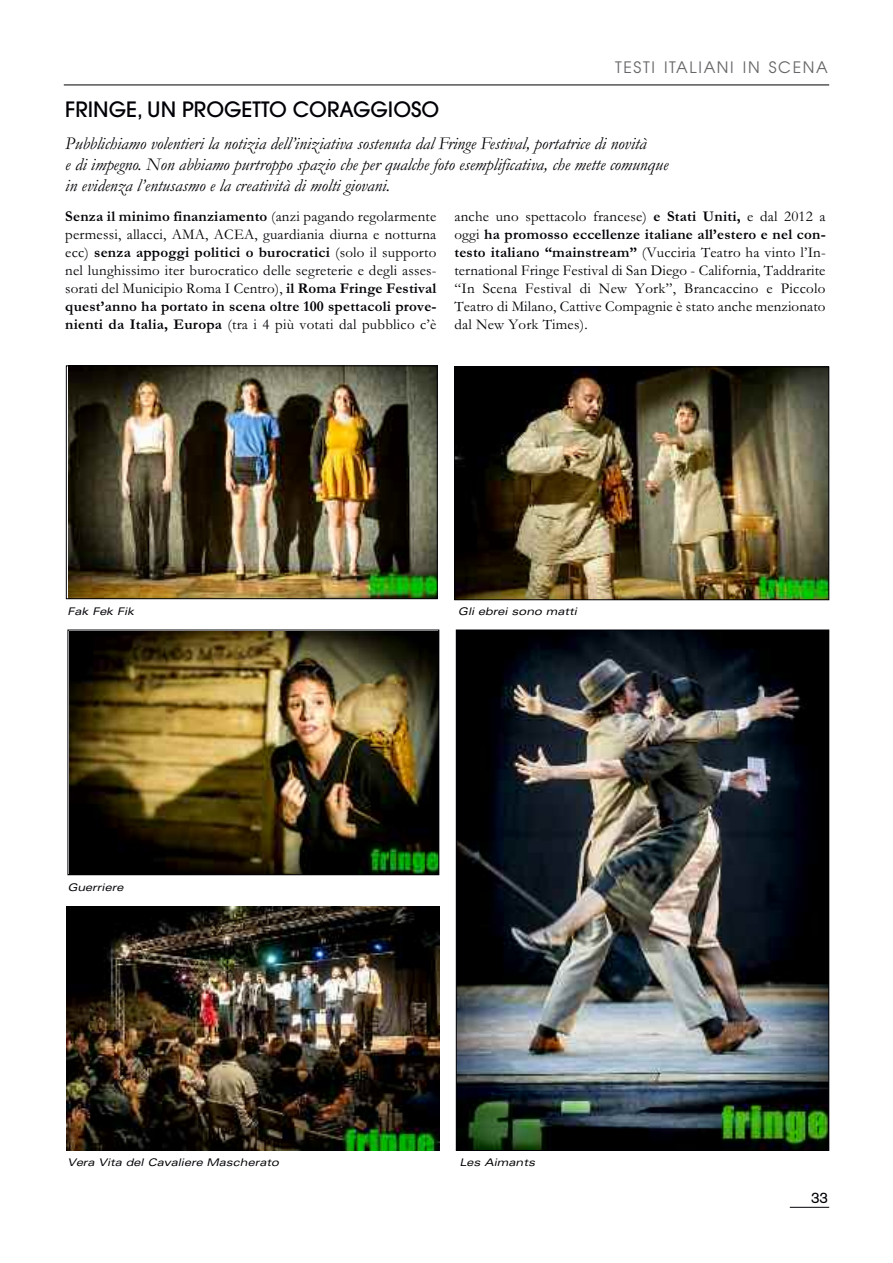
<style>
.page{position:relative;width:893px;height:1263px;background:#fff}
.page>*{position:absolute;margin:0;border:0;box-sizing:border-box;transform-origin:0 0}
.t1{font:500 21px "Avant Garde";color:#000006}
.t2{font:italic 18px/20.7px "Garamond";color:#000006}
.t3{font:15.75px "Avant Garde";letter-spacing:.105em;color:#66666a}
.t4{font:15px/18px "Garamond";letter-spacing:.01em;color:#000006;text-align:justify}
.t5{font:15px "Akzidenz Grotesk";color:#000006}
.t6{font:italic expanded 10.5px "Univers";color:#000006}
.s1{font-weight:700}
</style>
<div class="page">
<hr style="left:64px;top:85px;width:765px;height:1px;background:#000006">
<hr style="left:790px;top:1207px;width:39px;height:1px;background:#000006">
<img style="left:68px;top:367px;width:368px;height:230px">
<div style="left:66px;top:365px;width:372px;height:234px;border:1px solid #000006"></div>
<img style="left:456px;top:368px;width:371px;height:230px">
<div style="left:454px;top:366px;width:375px;height:234px;border:1px solid #000006"></div>
<img style="left:70px;top:632px;width:367px;height:241px">
<div style="left:68px;top:630px;width:371px;height:245px;border:1px solid #000006"></div>
<img style="left:458px;top:632px;width:369px;height:517px">
<img style="left:67px;top:906px;width:372px;height:245px">
<p class="t3" style="left:615px;top:58px;width:214px">TESTI ITALIANI IN SCENA</p>
<h1 class="t1" style="left:65px;top:102px;width:376px">FRINGE, UN PROGETTO CORAGGIOSO</h1>
<p class="t2" style="left:65px;top:133px;width:604px">Pubblichiamo volentieri la notizia dell’iniziativa sostenuta dal Fringe Festival, portatrice di novità<br>e di impegno. Non abbiamo purtroppo spazio che per qualche foto esemplificativa, che mette comunque in evidenza l’entusasmo e la creatività di molti giovani.</p>
<p class="t4" style="left:65px;top:207px;width:373px"><span class="s1">Senza il minimo finanziamento</span> (anzi pagando regolarmente permessi, allacci, AMA, ACEA, guardiania diurna e notturna ecc) <span class="s1">senza appoggi politici o burocratici</span> (solo il supporto nel lunghissimo iter burocratico delle segreterie e degli asses&shy;sorati del Municipio Roma I Centro), <span class="s1">il Roma Fringe Festival quest’anno ha portato in scena oltre 100 spettacoli prove&shy;nienti da Italia, Europa</span> (tra i 4 più votati dal pubblico c’è</p>
<p class="t4" style="left:454px;top:207px;width:373px">anche uno spettacolo francese) <span class="s1">e Stati Uniti,</span> e dal 2012 a oggi <span class="s1">ha promosso eccellenze italiane all’estero e nel con&shy;testo italiano “mainstream”</span> (Vucciria Teatro ha vinto l’In&shy;ternational Fringe Festival di San Diego - California, Taddrarite “In Scena Festival di New York”, Brancaccino e Piccolo Teatro di Milano, Cattive Compagnie è stato anche menzionato dal New York Times).</p>
<p class="t6" style="left:67px;top:607px;width:68px">Fak Fek Fik</p>
<p class="t6" style="left:458px;top:607px;width:120px">Gli ebrei sono matti</p>
<p class="t6" style="left:67px;top:884px;width:57px">Guerriere</p>
<p class="t6" style="left:67px;top:1158px;width:213px">Vera Vita del Cavaliere Mascherato</p>
<p class="t6" style="left:460px;top:1158px;width:77px">Les Aimants</p>
<p class="t5" style="left:811px;top:1192px;width:18px">33</p>
</div>
